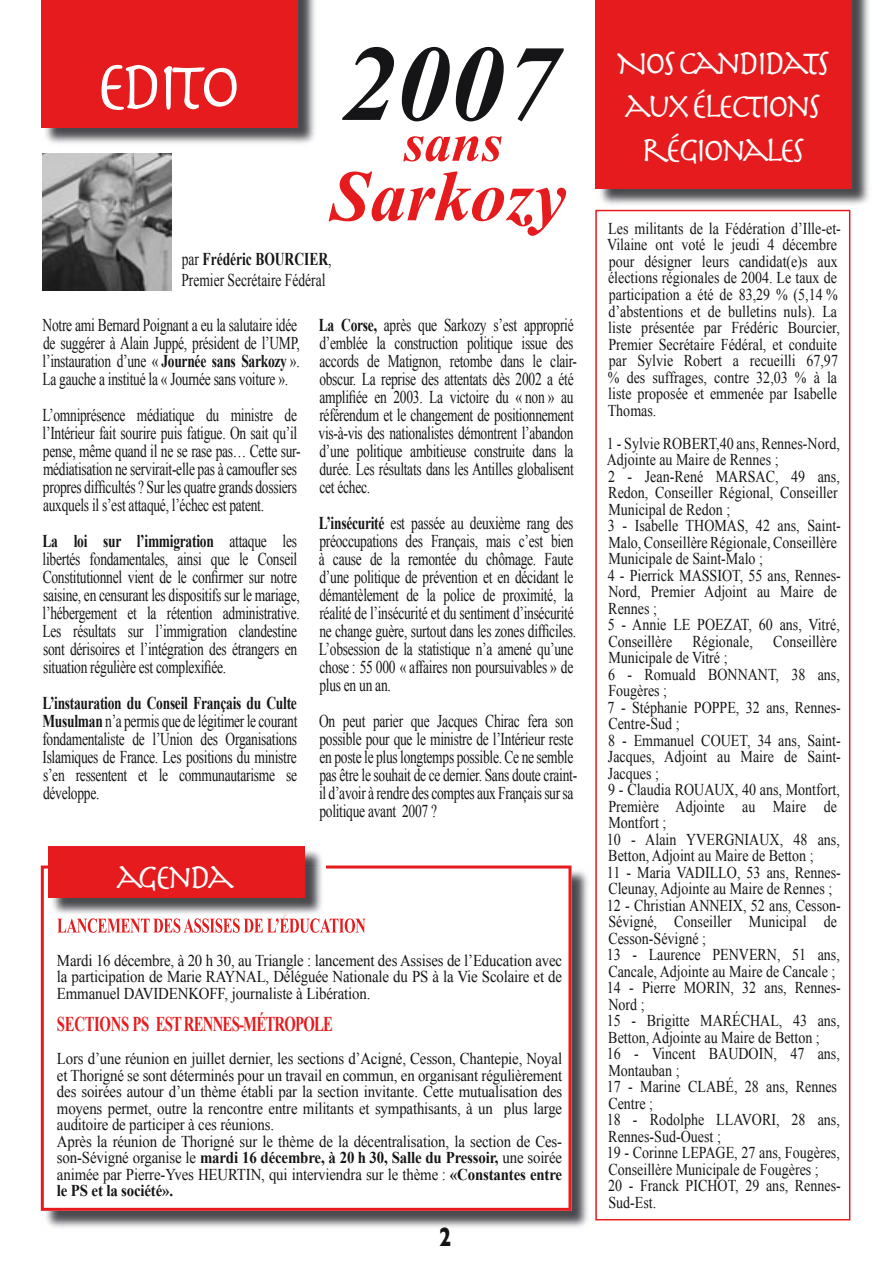
<style>
.page{position:relative;width:893px;height:1263px;background:#fff}
.page>*{position:absolute;margin:0;border:0;box-sizing:border-box;transform-origin:0 0}
.t1{font:italic 700 108px "Times New Roman";color:#151518}
.t2{font:italic 700 72px "Times New Roman";color:#e61b1e}
.t3{font:72px "Herculanum";letter-spacing:-.13em;color:#fff}
.t4{font:italic 700 54px "Times New Roman";color:#e61b1e}
.t5{font:36px/43.2px "Herculanum";letter-spacing:-.13em;color:#fff;text-align:center}
.t6{font:700 27px "Gill Sans";color:#151518;scale:.75 1}
.t7{font:700 21px "Times New Roman";letter-spacing:-.05em;color:#e61b1e;scale:.7 1}
.t8{font:18px/18px "Times New Roman";letter-spacing:-.02em;color:#151518;scale:.75 1}
.t9{font:18px/21.6px "Times New Roman";color:#151518;scale:.75 1}
.t10{font:16.5px/16.5px "Times New Roman";color:#151518;scale:.85 1}
.t11{font:16.5px/16.5px "Times New Roman";color:#151518;text-align:justify;scale:.9 1}
.s1{font-weight:700}
</style>
<div class="page">
<img style="left:46px;top:866px;width:542px;height:362px">
<svg style="left:41px;top:865px;width:530px;height:346px"></svg>
<svg style="left:57px;top:914px;width:309px;height:19px"></svg>
<img style="left:45px;top:0;width:270px;height:144px">
<div style="left:41px;top:0;width:257px;height:128px;background:#e61b1e"></div>
<img style="left:600px;top:0;width:269px;height:205px">
<div style="left:595px;top:0;width:257px;height:189px;background:#e61b1e"></div>
<img style="left:304px;top:848px;width:18px;height:17px">
<img style="left:49px;top:865px;width:276px;height:52px">
<img style="left:57px;top:914px;width:268px;height:3px">
<div style="left:48px;top:847px;width:256px;height:51px;background:#e61b1e"></div>
<img style="left:43px;top:153px;width:128px;height:138px">
<hr style="left:595px;top:211px;width:2px;height:1009px;background:#e61b1e">
<hr style="left:596px;top:1219px;width:254px;height:1px;background:#e61b1e">
<hr style="left:849px;top:211px;width:1px;height:1009px;background:#e61b1e">
<hr style="left:596px;top:210px;width:254px;height:1px;background:#e61b1e">
<h2 class="t3" style="left:94px;top:40px;width:151px">EDITO</h2>
<h1 class="t1" style="left:342px;top:21px;width:217px">2007</h1>
<h3 class="t4" style="left:403px;top:111px;width:101px">sans</h3>
<h2 class="t2" style="left:330px;top:155px;width:238px">Sarkozy</h2>
<p class="t9" style="left:181px;top:248px;width:202px">par <span class="s1">Frédéric BOURCIER</span>,<br>Premier Secrétaire Fédéral</p>
<p class="t8" style="left:43px;top:316px;width:345px">Notre ami Bernard Poignant a eu la salutaire idée de suggérer à Alain Juppé, président de l’UMP, l’instauration d’une « <span class="s1">Journée sans Sarkozy</span> ».<br>La gauche a institué la « Journée sans voiture ».</p>
<p class="t8" style="left:43px;top:406px;width:346px">L’omniprésence médiatique du ministre de l’Intérieur fait sourire puis fatigue. On sait qu’il pense, même quand il ne se rase pas… Cette sur&shy;médiatisation ne servirait-elle pas à camoufler ses propres difficultés ? Sur les quatre grands dossiers auxquels il s’est attaqué, l’échec est patent.</p>
<p class="t8" style="left:43px;top:532px;width:345px"><span class="s1">La loi sur l’immigration</span> attaque les libertés fondamentales, ainsi que le Conseil Constitutionnel vient de le confirmer sur notre saisine, en censurant les dispositifs sur le mariage, l’hébergement et la rétention administrative.<br>Les résultats sur l’immigration clandestine sont dérisoires et l’intégration des étrangers en situation régulière est complexifiée.</p>
<p class="t8" style="left:42px;top:694px;width:341px;text-align:justify"><span class="s1">L’instauration du Conseil Français du Culte Musulman</span> n’a permis que de légitimer le courant fondamentaliste de l’Union des Organisations Islamiques de France. Les positions du ministre s’en ressentent et le communautarisme se développe.</p>
<h3 class="t5" style="left:116px;top:853px;width:119px">AGENDA</h3>
<p class="t8" style="left:319px;top:316px;width:346px"><span class="s1">La Corse,</span> après que Sarkozy s’est approprié d’emblée la construction politique issue des accords de Matignon, retombe dans le clair&shy;obscur. La reprise des attentats dès 2002 a été amplifiée en 2003. La victoire du « non » au référendum et le changement de positionnement vis-à-vis des nationalistes démontrent l’abandon d’une politique ambitieuse construite dans la durée. Les résultats dans les Antilles globalisent cet échec.</p>
<p class="t8" style="left:319px;top:514px;width:344px"><span class="s1">L’insécurité</span> est passée au deuxième rang des préoccupations des Français, mais c’est bien à cause de la remontée du chômage. Faute d’une politique de prévention et en décidant le démantèlement de la police de proximité, la réalité de l’insécurité et du sentiment d’insécurité ne change guère, surtout dans les zones difficiles.<br>L’obsession de la statistique n’a amené qu’une chose : 55 000 « affaires non poursuivables » de plus en un an.</p>
<p class="t8" style="left:319px;top:712px;width:346px">On peut parier que Jacques Chirac fera son possible pour que le ministre de l’Intérieur reste en poste le plus longtemps possible. Ce ne semble pas être le souhait de ce dernier. Sans doute craint&shy;il d’avoir à rendre des comptes aux Français sur sa politique avant 2007 ?</p>
<p class="t11" style="left:57px;top:951px;width:563px">Mardi 16 décembre, à 20 h 30, au Triangle : lancement des Assises de l’Education avec la participation de Marie RAYNAL, Déléguée Nationale du PS à la Vie Scolaire et de Emmanuel DAVIDENKOFF, journaliste à Libération.</p>
<p class="t7" style="left:57px;top:1012px;width:396px">SECTIONS PS EST RENNES-MÉTROPOLE</p>
<p class="t11" style="left:57px;top:1050px;width:563px;text-align:left">Lors d’une réunion en juillet dernier, les sections d’Acigné, Cesson, Chantepie, Noyal et Thorigné se sont déterminés pour un travail en commun, en organisant régulièrement des soirées autour d’un thème établi par la section invitante. Cette mutualisation des moyens permet, outre la rencontre entre militants et sympathisants, à un plus large auditoire de participer à ces réunions.<br>Après la réunion de Thorigné sur le thème de la décentralisation, la section de Ces&shy;son-Sévigné organise le <span class="s1">mardi 16 décembre, à 20 h 30, Salle du Pressoir,</span> une soirée animée par Pierre-Yves HEURTIN, qui interviendra sur le thème : <span class="s1">«Constantes entre le PS et la société».</span></p>
<h3 class="t6" style="left:439px;top:1221px;width:18px">2</h3>
<h3 class="t5" style="left:616px;top:39px;width:216px">NOS CANDIDATS<br>AUX ÉLECTIONS<br>RÉGIONALES</h3>
<p class="t10" style="left:607px;top:220px;width:277px">Les militants de la Fédération d’Ille-et-Vilaine ont voté le jeudi 4 décembre pour désigner leurs candidat(e)s aux élections régionales de 2004. Le taux de participation a été de 83,29 % (5,14 % d’abstentions et de bulletins nuls). La liste présentée par Frédéric Bourcier, Premier Secrétaire Fédéral, et conduite par Sylvie Robert a recueilli 67,97 % des suffrages, contre 32,03 % à la liste proposée et emmenée par Isabelle Thomas.</p>
<p class="t10" style="left:607px;top:434px;width:277px">1 - Sylvie ROBERT,40 ans, Rennes-Nord,<br>Adjointe au Maire de Rennes ;<br>2 - Jean-René MARSAC, 49 ans,<br>Redon, Conseiller Régional, Conseiller<br>Municipal de Redon ;<br>3 - Isabelle THOMAS, 42 ans, Saint-<br>Malo, Conseillère Régionale, Conseillère<br>Municipale de Saint-Malo ;<br>4 - Pierrick MASSIOT, 55 ans, Rennes-<br>Nord, Premier Adjoint au Maire de<br>Rennes ;<br>5 - Annie LE POEZAT, 60 ans, Vitré,<br>Conseillère Régionale, Conseillère<br>Municipale de Vitré ;<br>6 - Romuald BONNANT, 38 ans,<br>Fougères ;<br>7 - Stéphanie POPPE, 32 ans, Rennes-<br>Centre-Sud ;<br>8 - Emmanuel COUET, 34 ans, Saint-<br>Jacques, Adjoint au Maire de Saint-<br>Jacques ;<br>9 - Claudia ROUAUX, 40 ans, Montfort,<br>Première Adjointe au Maire de<br>Montfort ;<br>10 - Alain YVERGNIAUX, 48 ans,<br>Betton, Adjoint au Maire de Betton ;<br>11 - Maria VADILLO, 53 ans, Rennes-<br>Cleunay, Adjointe au Maire de Rennes ;<br>12 - Christian ANNEIX, 52 ans, Cesson-<br>Sévigné, Conseiller Municipal de<br>Cesson-Sévigné ;<br>13 - Laurence PENVERN, 51 ans,<br>Cancale, Adjointe au Maire de Cancale ;<br>14 - Pierre MORIN, 32 ans, Rennes-<br>Nord ;<br>15 - Brigitte MARÉCHAL, 43 ans,<br>Betton, Adjointe au Maire de Betton ;<br>16 - Vincent BAUDOIN, 47 ans,<br>Montauban ;<br>17 - Marine CLABÉ, 28 ans, Rennes<br>Centre ;<br>18 - Rodolphe LLAVORI, 28 ans,<br>Rennes-Sud-Ouest ;<br>19 - Corinne LEPAGE, 27 ans, Fougères,<br>Conseillère Municipale de Fougères ;<br>20 - Franck PICHOT, 29 ans, Rennes-<br>Sud-Est.</p>
</div>
